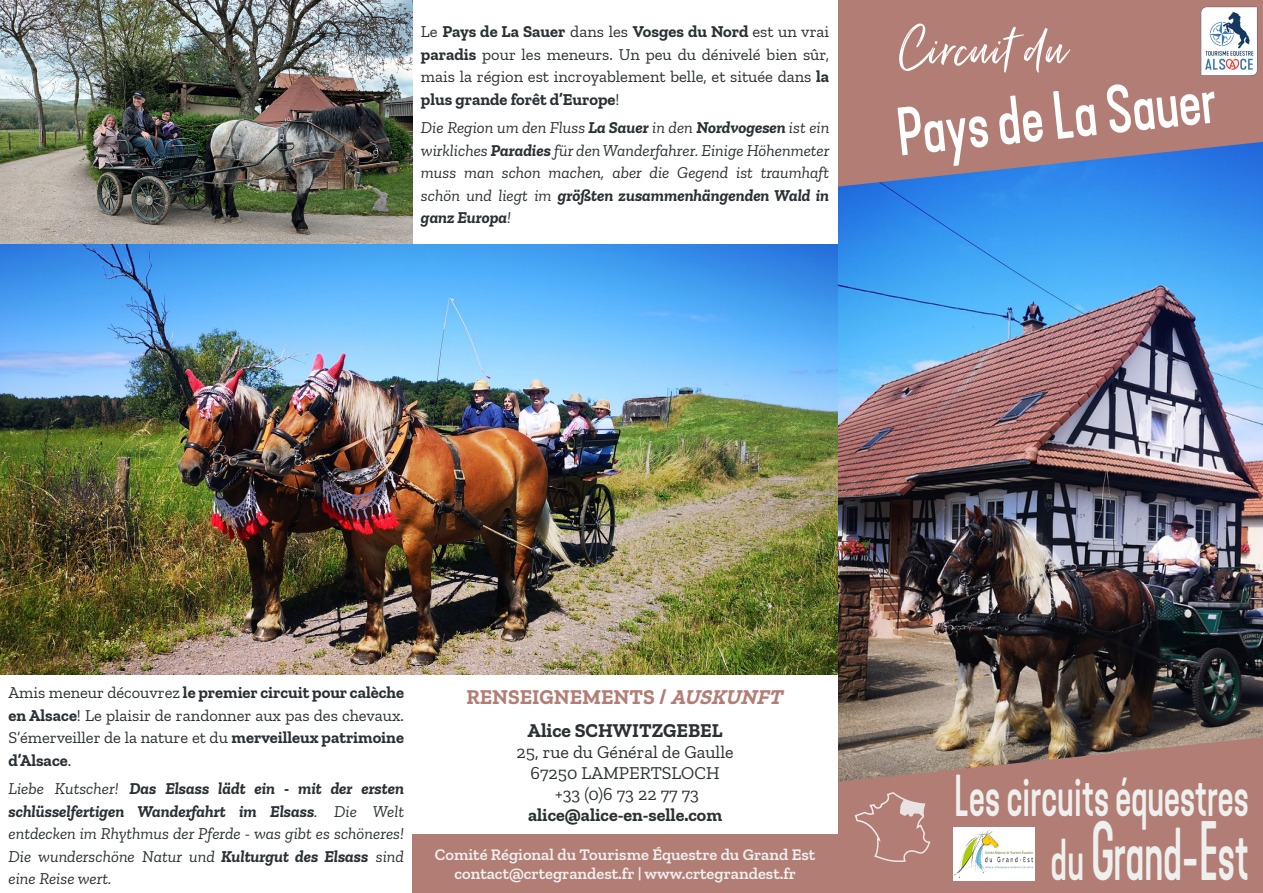
<style>
.page{position:relative;width:1263px;height:893px;background:#fff}
.page>*{position:absolute;margin:0;border:0;box-sizing:border-box;transform-origin:0 0}
.t1{font:69.9px "Kapra Neue Pro Medium Exp Rd";color:#eef0ee;scale:.59 1}
.t2{font:66px "Just Lovely";letter-spacing:.01em;color:#fff}
.t3{font:63.75px "Kapra Neue Pro Medium Exp Rd";color:#fff;scale:.8 1}
.t4{font:55.2px "Kapra Neue Pro Medium Exp Rd";color:#eef0ee;scale:.66 1}
.t5{font:700 21px "Zilla Slab";color:#b27d75}
.t6{font:700 19.5px "Zilla Slab";color:#2b3032}
.t7{font:18px "Zilla Slab";color:#2b3032}
.t8{font:700 18px "Zilla Slab";color:#2b3032}
.t9{font:italic 16.5px/22.5px "Zilla Slab";color:#2a3033;text-align:justify}
.t10{font:16.5px/22.5px "Zilla Slab";color:#2a3033;text-align:justify}
.Style_de_paragraphe_2{font:600 16.5px "Zilla Slab";color:#eff0f0}
.s1{font-weight:700}
.s2{font-style:italic}
.s3{font-size:55.2px}
.s4{font-size:78.6px}
</style>
<div class="page">
<img style="left:838px;top:188px;width:425px;height:549px">
<svg style="left:838px;top:737px;width:425px;height:156px;background:#ac7d74"></svg>
<svg style="left:838px;top:0;width:425px;height:188px;background:#9f7c84"></svg>
<img style="left:953px;top:827px;width:81px;height:54px">
<svg style="left:854px;top:791px;width:77px;height:72px;background:#b88982"></svg>
<img style="left:1199px;top:5px;width:60px;height:71px">
<img style="left:0;top:0;width:412px;height:245px">
<img style="left:0;top:245px;width:838px;height:430px">
<div style="left:412px;top:835px;width:426px;height:58px;background:#b27d75"></div>
<p class="t10" style="left:421px;top:21px;width:410px">Le <span class="s1">Pays de La Sauer</span> dans les <span class="s1">Vosges du Nord</span> est un vrai <span class="s1">paradis</span> pour les meneurs. Un peu du dénivelé bien sûr, mais la région est incroyablement belle, et située dans <span class="s1">la plus grande forêt d’Europe</span>!</p>
<p class="t9" style="left:421px;top:116px;width:410px">Die Region um den Fluss <span class="s1">La Sauer</span> in den <span class="s1">Nordvogesen</span> ist ein wirkliches <span class="s1">Paradies</span> für den Wanderfahrer. Einige Höhenmeter muss man schon machen, aber die Gegend ist traumhaft schön und liegt im <span class="s1">größten zusammenhängenden Wald in ganz Europa</span>!</p>
<p class="t2" style="left:897px;top:9px;width:170px">Circuit du</p>
<p class="t3" style="left:892px;top:94px;width:402px;rotate:-6deg">Pays de La Sauer</p>
<p class="t10" style="left:9px;top:681px;width:397px">Amis meneur découvrez <span class="s1">le premier circuit pour calèche en Alsace</span>! Le plaisir de randonner aux pas des chevaux.<br>S’émerveiller de la nature et du <span class="s1">merveilleux patrimoine d’Alsace</span>.</p>
<p class="t9" style="left:9px;top:777px;width:397px">Liebe Kutscher! <span class="s1">Das Elsass lädt ein - mit der ersten schlüsselfertigen Wanderfahrt im Elsass</span>. Die Welt entdecken im Rhythmus der Pferde - was gibt es schöneres!<br>Die wunderschöne Natur und <span class="s1">Kulturgut des Elsass</span> sind eine Reise wert.</p>
<p class="t5" style="left:466px;top:685px;width:323px">RENSEIGNEMENTS / <span class="s2">AUSKUNFT</span></p>
<p class="t6" style="left:528px;top:719px;width:196px">Alice SCHWITZGEBEL</p>
<p class="t7" style="left:517px;top:742px;width:218px">25, rue du Général de Gaulle</p>
<p class="t7" style="left:531px;top:763px;width:190px">67250 LAMPERTSLOCH</p>
<p class="t7" style="left:555px;top:784px;width:145px">+33 (0)6 73 22 77 73</p>
<p class="t8" style="left:528px;top:804px;width:196px">alice@alice-en-selle.com</p>
<p class="Style_de_paragraphe_2" style="left:435px;top:845px;width:382px">Comité Régional du Tourisme Équestre du Grand Est</p>
<p class="Style_de_paragraphe_2" style="left:454px;top:865px;width:343px">contact@crtegrandest.fr | www.crtegrandest.fr</p>
<p class="t4" style="left:954px;top:762px;width:448px">Les circuits équestres</p>
<p class="t1" style="left:1051px;top:812px;width:337px"><span class="s3">du</span> <span class="s4">G</span>rand-<span class="s4">E</span>st</p>
</div>
